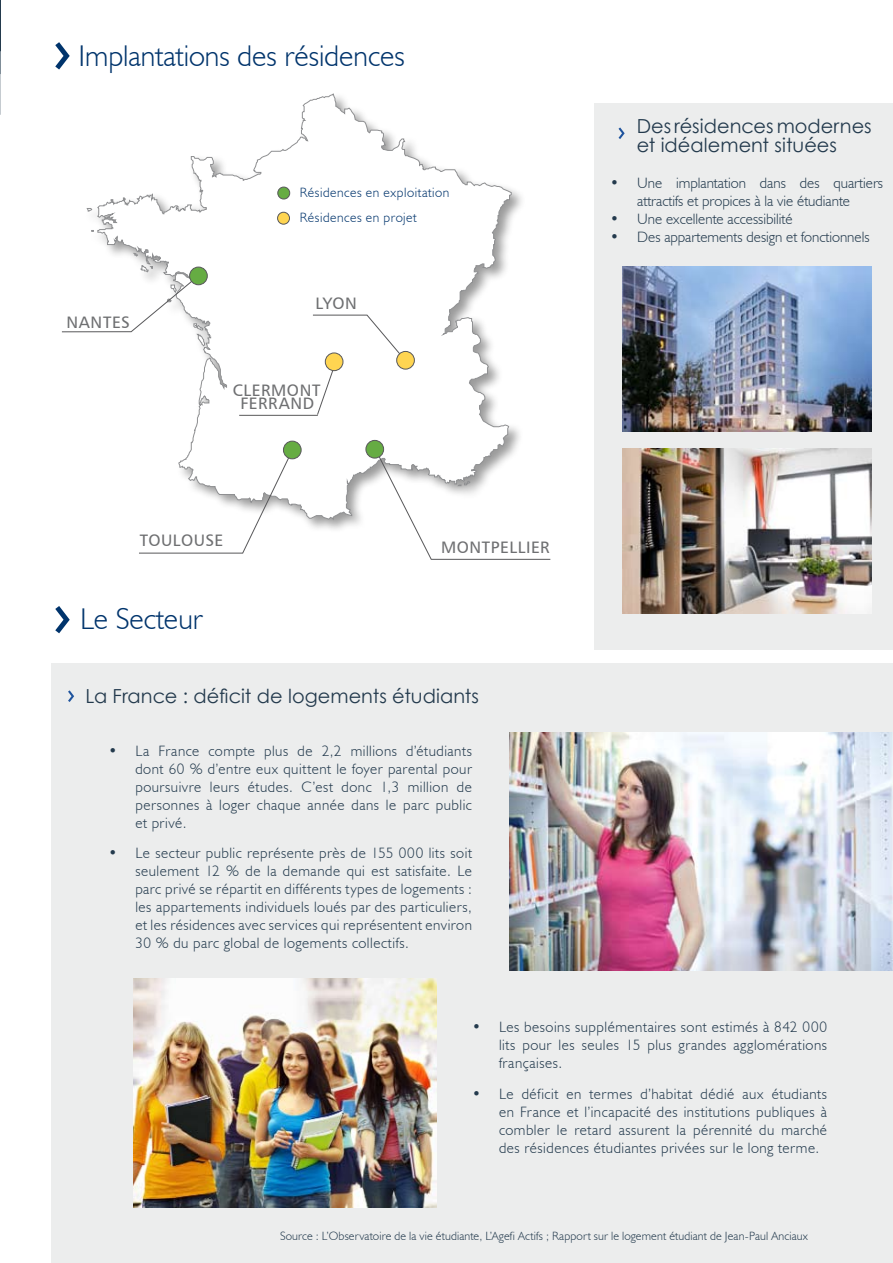
<style>
.page{position:relative;width:893px;height:1263px;background:#fff}
.page>*{position:absolute;margin:0;border:0;box-sizing:border-box;transform-origin:0 0}
.t1{font:300 30px "Humanist 521 BT";color:#00346c}
.t2{font:19.35px/19.4px "Century Gothic";color:#233a4d}
.t3{font:16.65px/12.9px "Humanist 777 BT Roman B";letter-spacing:.03em;color:#6e6f71;text-align:center}
.t4{font:300 15px/18px "Humanist 521 BT";letter-spacing:.03em;color:#233a4d;text-align:justify}
.t5{font:300 15px/18px "Humanist 521 BT";color:#233a4d;text-align:center}
.t6{font:300 13.5px/25px "Humanist 521 BT";letter-spacing:.04em;color:#00346c}
.t7{font:300 12px "Humanist 521 BT";letter-spacing:.015em;color:#233a4d}
</style>
<div class="page">
<div style="left:51px;top:663px;width:842px;height:600px;background:#eceded"></div>
<svg style="left:0;top:51px;width:1px;height:64px"></svg>
<hr style="left:0;top:0;width:1px;height:51px;background:#233a4d">
<svg style="left:55px;top:42px;width:15px;height:28px"></svg>
<svg style="left:55px;top:606px;width:15px;height:27px"></svg>
<svg style="left:68px;top:690px;width:6px;height:12px"></svg>
<img style="left:510px;top:733px;width:383px;height:238px">
<img style="left:134px;top:979px;width:303px;height:229px">
<div style="left:594px;top:103px;width:299px;height:546px;background:#eceded"></div>
<img style="left:623px;top:448px;width:249px;height:166px">
<img style="left:623px;top:266px;width:249px;height:166px">
<svg style="left:618px;top:127px;width:7px;height:12px"></svg>
<svg style="left:86px;top:93px;width:426px;height:428px"></svg>
<svg style="left:375px;top:450px;width:176px;height:110px"></svg>
<svg style="left:138px;top:450px;width:155px;height:104px"></svg>
<svg style="left:61px;top:276px;width:137px;height:56px"></svg>
<div style="left:366px;top:440px;width:18px;height:18px;background:#66ac43;border-radius:50%"></div>
<div style="left:365px;top:440px;width:19px;height:19px;border:1px solid #58585a;border-radius:50%"></div>
<div style="left:283px;top:441px;width:18px;height:18px;background:#66ac43;border-radius:50%"></div>
<div style="left:283px;top:441px;width:19px;height:18px;border:1px solid #58585a;border-radius:50%"></div>
<div style="left:190px;top:267px;width:17px;height:18px;background:#66ac43;border-radius:50%"></div>
<div style="left:189px;top:267px;width:19px;height:18px;border:1px solid #58585a;border-radius:50%"></div>
<div style="left:397px;top:351px;width:17px;height:18px;background:#ffd551;border-radius:50%"></div>
<div style="left:396px;top:351px;width:19px;height:19px;border:1px solid #58585a;border-radius:50%"></div>
<div style="left:278px;top:187px;width:12px;height:12px;background:#66ac43;border-radius:50%"></div>
<div style="left:277px;top:187px;width:13px;height:12px;border:1px solid #58585a;border-radius:50%"></div>
<div style="left:278px;top:212px;width:11px;height:12px;background:#ffd551;border-radius:50%"></div>
<div style="left:277px;top:212px;width:13px;height:12px;border:1px solid #58585a;border-radius:50%"></div>
<svg style="left:312px;top:314px;width:95px;height:101px"></svg>
<div style="left:325px;top:353px;width:18px;height:18px;background:#ffd551;border-radius:50%"></div>
<div style="left:325px;top:352px;width:18px;height:19px;border:1px solid #58585a;border-radius:50%"></div>
<hr style="left:239px;top:415px;width:79px;height:1px;background:#58585a">
<h1 class="t1" style="left:79px;top:38px;width:328px">Implantations des résidences</h1>
<p class="t6" style="left:300px;top:180px;width:151px">Résidences en exploitation<br>Résidences en projet</p>
<p class="t3" style="left:67px;top:316px;width:65px">NANTES</p>
<p class="t3" style="left:316px;top:296px;width:43px">LYON</p>
<p class="t3" style="left:233px;top:383px;width:89px">CLERMONT<br>FERRAND</p>
<p class="t3" style="left:140px;top:534px;width:85px">TOULOUSE</p>
<h1 class="t1" style="left:80px;top:601px;width:124px">Le Secteur</h1>
<p class="t3" style="left:441px;top:541px;width:110px">MONTPELLIER</p>
<p class="t2" style="left:85px;top:686px;width:395px">La France : déficit de logements étudiants</p>
<p class="t4" style="left:135px;top:741px;width:338px;text-indent:-27px">• La France compte plus de 2,2 millions d’étudiants dont 60 % d’entre eux quittent le foyer parental pour poursuivre leurs études. C’est donc 1,3 million de personnes à loger chaque année dans le parc public et privé.</p>
<p class="t4" style="left:135px;top:844px;width:338px;text-indent:-27px">• Le secteur public représente près de 155 000 lits soit seulement 12 % de la demande qui est satisfaite. Le parc privé se répartit en différents types de logements : les appartements individuels loués par des particuliers, et les résidences avec services qui représentent environ 30 % du parc global de logements collectifs.</p>
<p class="t2" style="left:637px;top:116px;width:236px">Des résidences modernes et idéalement situées</p>
<p class="t5" style="left:610px;top:174px;width:274px">• Une implantation dans des quartiers attractifs et propices à la vie étudiante</p>
<p class="t5" style="left:610px;top:210px;width:184px">• Une excellente accessibilité</p>
<p class="t5" style="left:610px;top:228px;width:261px">• Des appartements design et fonctionnels</p>
<p class="t4" style="left:499px;top:1017px;width:330px;text-indent:-27px">• Les besoins supplémentaires sont estimés à 842 000 lits pour les seules 15 plus grandes agglomérations françaises.</p>
<p class="t4" style="left:499px;top:1084px;width:330px;text-indent:-27px">• Le déficit en termes d’habitat dédié aux étudiants en France et l’incapacité des institutions publiques à combler le retard assurent la pérennité du marché des résidences étudiantes privées sur le long terme.</p>
<p class="t7" style="left:280px;top:1229px;width:529px">Source : L’Observatoire de la vie étudiante, L’Agefi Actifs ; Rapport sur le logement étudiant de Jean-Paul Anciaux</p>
</div>
